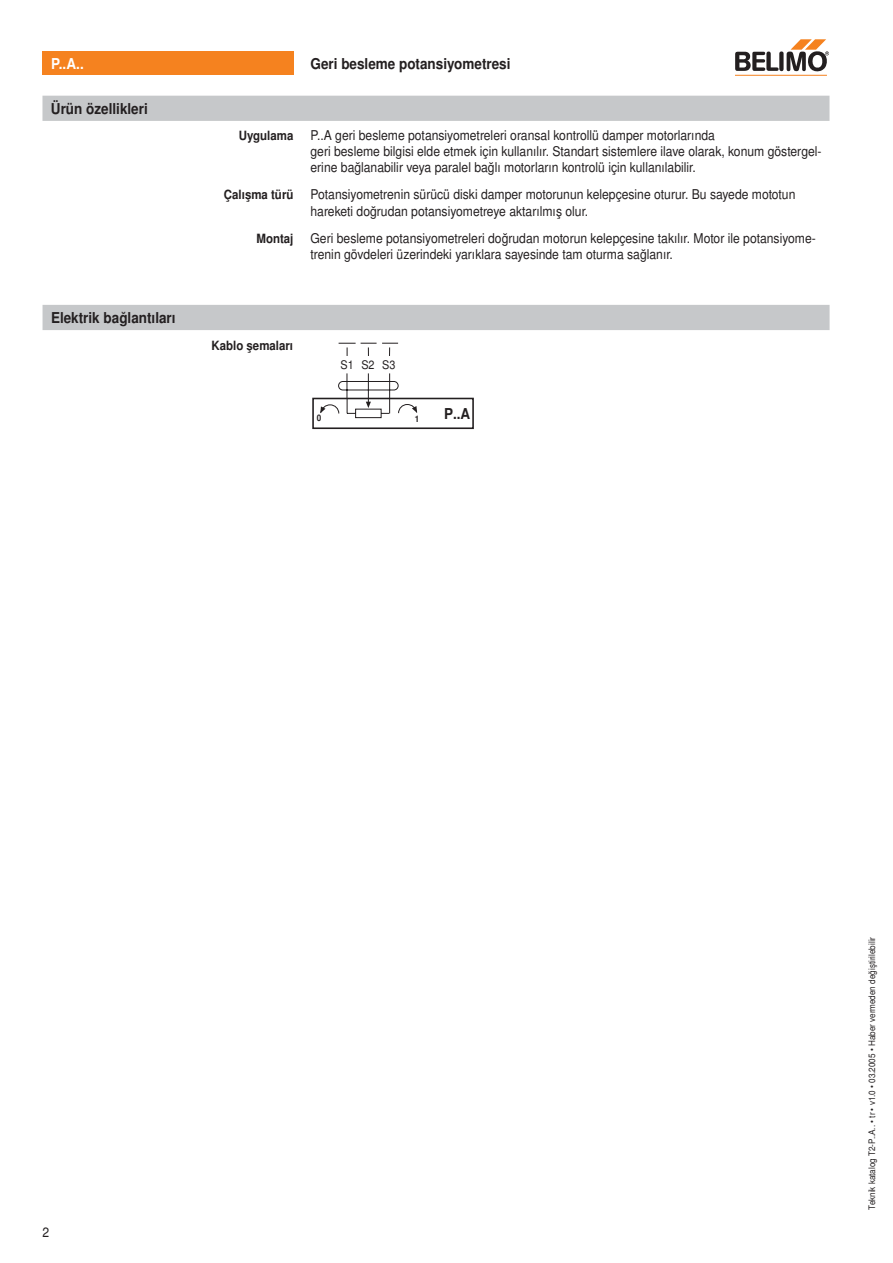
<style>
.page{position:relative;width:893px;height:1263px;background:#fff}
.page>*{position:absolute;margin:0;border:0;box-sizing:border-box;transform-origin:0 0}
.t1{font:700 15px "Nimbus Sans BEL";color:#231f20;scale:.9 1}
.t2{font:700 15px "Nimbus Sans BEL";color:#fff;scale:.9 1}
.t3{font:13.5px/16.2px "Nimbus Sans BEL";color:#231f20;scale:.9 1}
.t4{font:700 12.75px "Nimbus Sans BEL";color:#231f20;scale:.9 1}
.t5{font:12px "Nimbus Sans BEL";color:#231f20;scale:.9 1}
.t6{font:9px "Nimbus Sans BEL";color:#231f20;scale:.9 1}
.t7{font:700 9px "Nimbus Sans BEL";color:#231f20;scale:.9 1}
</style>
<div class="page">
<hr style="left:735px;top:75px;width:92px;height:1px;background:#f5821f">
<svg style="left:735px;top:39px;width:94px;height:33px"></svg>
<div style="left:43px;top:51px;width:250px;height:24px;background:#f5821f"></div>
<div style="left:42px;top:96px;width:787px;height:25px;background:#c6c8ca"></div>
<div style="left:43px;top:305px;width:786px;height:25px;background:#c6c8ca"></div>
<div style="left:312px;top:398px;width:162px;height:31px;border:2px solid #231f20"></div>
<svg style="left:320px;top:343px;width:97px;height:75px"></svg>
<p class="t2" style="left:51px;top:58px;width:38px">P..A..</p>
<p class="t1" style="left:310px;top:58px;width:224px">Geri besleme potansiyometresi</p>
<p class="t1" style="left:51px;top:103px;width:109px">Ürün özellikleri</p>
<p class="t1" style="left:51px;top:312px;width:140px">Elektrik bağlantıları</p>
<p class="t4" style="left:239px;top:131px;width:62px">Uygulama</p>
<p class="t3" style="left:310px;top:128px;width:569px">P..A geri besleme potansiyometreleri oransal kontrollü damper motorlarında<br>geri besleme bilgisi elde etmek için kullanılır. Standart sistemlere ilave olarak, konum göstergel&shy;erine bağlanabilir veya paralel bağlı motorların kontrolü için kullanılabilir.</p>
<p class="t4" style="left:224px;top:190px;width:79px">Çalışma türü</p>
<p class="t3" style="left:310px;top:188px;width:540px">Potansiyometrenin sürücü diski damper motorunun kelepçesine oturur. Bu sayede mototun hareketi doğrudan potansiyometreye aktarılmış olur.</p>
<p class="t4" style="left:256px;top:234px;width:43px">Montaj</p>
<p class="t3" style="left:310px;top:232px;width:563px">Geri besleme potansiyometreleri doğrudan motorun kelepçesine takılır. Motor ile potansiyome&shy;trenin gövdeleri üzerindeki yarıklara sayesinde tam oturma sağlanır.</p>
<p class="t4" style="left:211px;top:341px;width:92px">Kablo şemaları</p>
<p class="t5" style="left:340px;top:361px;width:62px">S1 S2 S3</p>
<p class="t7" style="left:317px;top:415px;width:7px">0</p>
<p class="t7" style="left:415px;top:416px;width:7px">1</p>
<p class="t1" style="left:444px;top:408px;width:31px">P..A</p>
<p class="t3" style="left:43px;top:1226px;width:9px">2</p>
<p class="t6" style="left:868px;top:1210px;width:305px;rotate:-90deg">Teknik katalog T2-P..A.. • tr • v1.0 • 03.2005 • Haber vermeden değiştirilebilir</p>
</div>
